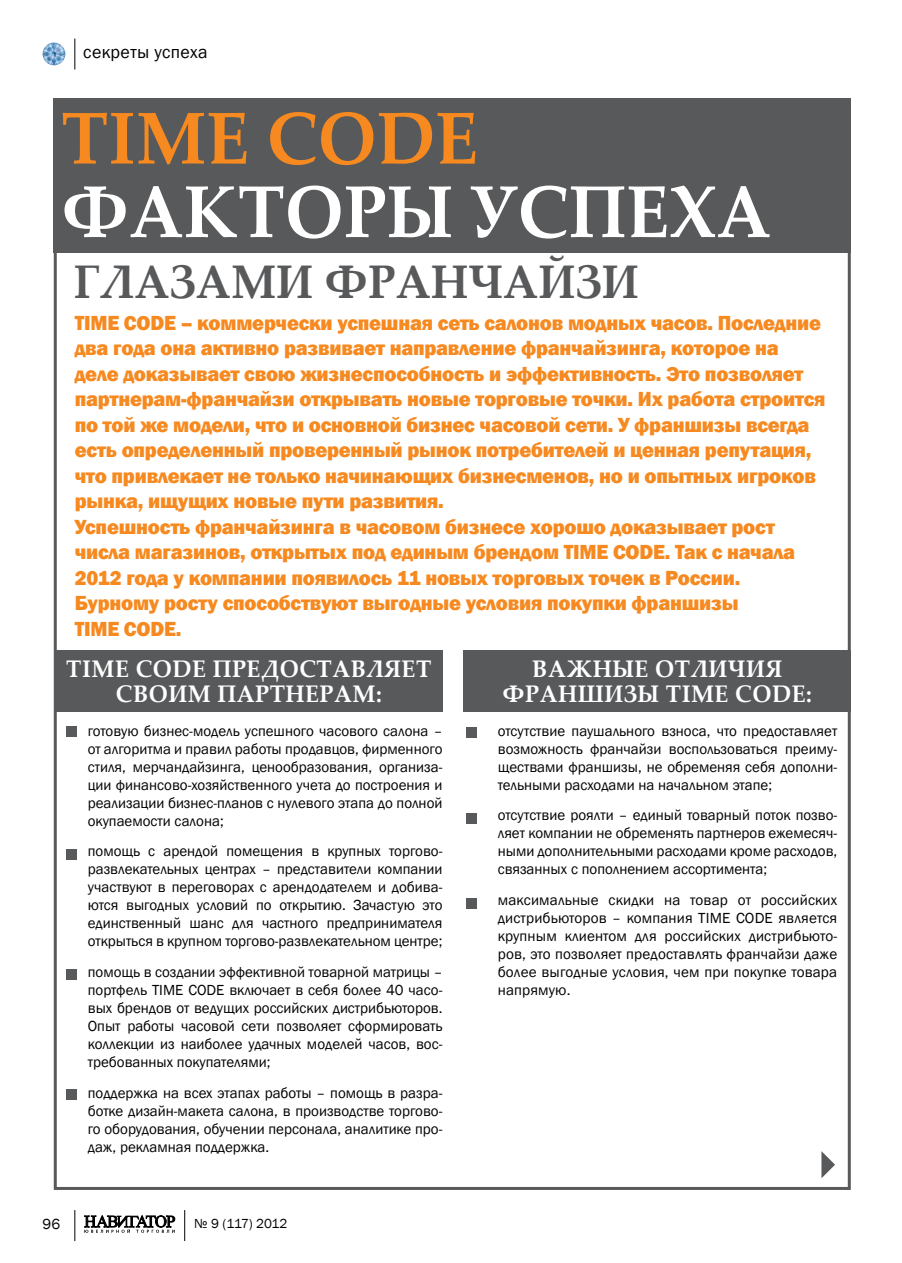
<style>
.page{position:relative;width:902px;height:1263px;background:#fff}
.page>*{position:absolute;margin:0;border:0;box-sizing:border-box;transform-origin:0 0}
.t1{font:700 73.5px "Palatino Linotype";color:#fff;scale:.96 1}
.t2{font:700 73.5px "Palatino Linotype";color:#f6891f;scale:.96 1}
.t3{font:700 47.1px "Palatino Linotype";color:#58595b;scale:.96 1}
.t4{font:700 24px/25.5px "Palatino Linotype";letter-spacing:.02em;color:#fff;text-align:center;scale:.96 1}
.t5{font:800 21px/25.5px "Franklin Gothic";letter-spacing:-.01em;color:#f6891f}
.t6{font:18px "Franklin Gothic";letter-spacing:.02em;color:#000}
.t7{font:15px/18px "Franklin Gothic";color:#000;text-align:justify}
.t8{font:13.5px "Franklin Gothic";letter-spacing:-.015em;color:#000}
</style>
<div class="page">
<img style="left:43px;top:43px;width:22px;height:22px;border-radius:11px">
<svg style="left:84px;top:1215px;width:91px;height:18px"></svg>
<hr style="left:184px;top:1210px;width:1px;height:31px;background:#000">
<hr style="left:74px;top:1210px;width:1px;height:31px;background:#000">
<hr style="left:74px;top:39px;width:1px;height:30px;background:#000">
<div style="left:55px;top:650px;width:387px;height:62px;background:#58595b"></div>
<div style="left:54px;top:98px;width:796px;height:155px;background:#58595b"></div>
<div style="left:463px;top:650px;width:387px;height:62px;background:#58595b"></div>
<div style="left:66px;top:726px;width:11px;height:11px;background:#58595b"></div>
<div style="left:66px;top:849px;width:11px;height:11px;background:#58595b"></div>
<div style="left:66px;top:969px;width:11px;height:11px;background:#58595b"></div>
<div style="left:66px;top:1089px;width:11px;height:11px;background:#58595b"></div>
<div style="left:465px;top:727px;width:11px;height:11px;background:#58595b"></div>
<div style="left:465px;top:813px;width:11px;height:11px;background:#58595b"></div>
<div style="left:465px;top:898px;width:11px;height:11px;background:#58595b"></div>
<svg style="left:821px;top:1151px;width:14px;height:27px"></svg>
<p class="t6" style="left:83px;top:41px;width:126px">секреты успеха</p>
<h1 class="t2" style="left:61px;top:86px;width:435px">TIME CODE</h1>
<h1 class="t1" style="left:61px;top:160px;width:741px">Факторы успеха</h1>
<h2 class="t3" style="left:74px;top:249px;width:589px">Глазами франчайзи</h2>
<p class="t5" style="left:75px;top:310px;width:752px">TIME CODE – коммерчески успешная сеть салонов модных часов. Последние два года она активно развивает направление франчайзинга, которое на деле доказывает свою жизнеспособность и эффективность. Это позволяет партнерам-франчайзи открывать новые торговые точки. Их работа строится по той же модели, что и основной бизнес часовой сети. У франшизы всегда есть определенный проверенный рынок потребителей и ценная репутация, что привлекает не только начинающих бизнесменов, но и опытных игроков рынка, ищущих новые пути развития.<br>Успешность франчайзинга в часовом бизнесе хорошо доказывает рост числа магазинов, открытых под единым брендом TIME CODE. Так с начала 2012 года у компании появилось 11 новых торговых точек в России.<br>Бурному росту способствуют выгодные условия покупки франшизы<br>TIME CODE.</p>
<h3 class="t4" style="left:66px;top:655px;width:382px">TIME CODE предоставляет своим партнерам:</h3>
<h3 class="t4" style="left:502px;top:655px;width:323px">Важные отличия франшизы TIME CODE:</h3>
<p class="t7" style="left:88px;top:722px;width:356px">готовую бизнес-модель успешного часового салона – от алгоритма и правил работы продавцов, фирменного стиля, мерчандайзинга, ценообразования, организа&shy;ции финансово-хозяйственного учета до построения и реализации бизнес-планов с нулевого этапа до полной окупаемости салона;</p>
<p class="t7" style="left:88px;top:843px;width:356px">помощь с арендой помещения в крупных торгово&shy;развлекательных центрах – представители компании участвуют в переговорах с арендодателем и добива&shy;ются выгодных условий по открытию. Зачастую это единственный шанс для частного предпринимателя открыться в крупном торгово-развлекательном центре;</p>
<p class="t7" style="left:88px;top:963px;width:356px">помощь в создании эффективной товарной матрицы – портфель TIME CODE включает в себя более 40 часо&shy;вых брендов от ведущих российских дистрибьюторов.<br>Опыт работы часовой сети позволяет сформировать коллекции из наиболее удачных моделей часов, вос&shy;требованных покупателями;</p>
<p class="t7" style="left:88px;top:1084px;width:356px">поддержка на всех этапах работы – помощь в разра&shy;ботке дизайн-макета салона, в производстве торгово&shy;го оборудования, обучении персонала, аналитике про&shy;даж, рекламная поддержка.</p>
<p class="t7" style="left:43px;top:1215px;width:19px">96</p>
<p class="t8" style="left:194px;top:1215px;width:95px">№ 9 (117) 2012</p>
<p class="t7" style="left:497px;top:722px;width:341px">отсутствие паушального взноса, что предоставляет возможность франчайзи воспользоваться преиму&shy;ществами франшизы, не обременяя себя дополни&shy;тельными расходами на начальном этапе;</p>
<p class="t7" style="left:497px;top:807px;width:341px">отсутствие роялти – единый товарный поток позво&shy;ляет компании не обременять партнеров ежемесяч&shy;ными дополнительными расходами кроме расходов, связанных с пополнением ассортимента;</p>
<p class="t7" style="left:497px;top:891px;width:341px">максимальные скидки на товар от российских дистрибьюторов – компания TIME CODE является крупным клиентом для российских дистрибьюто&shy;ров, это позволяет предоставлять франчайзи даже более выгодные условия, чем при покупке товара напрямую.</p>
</div>
